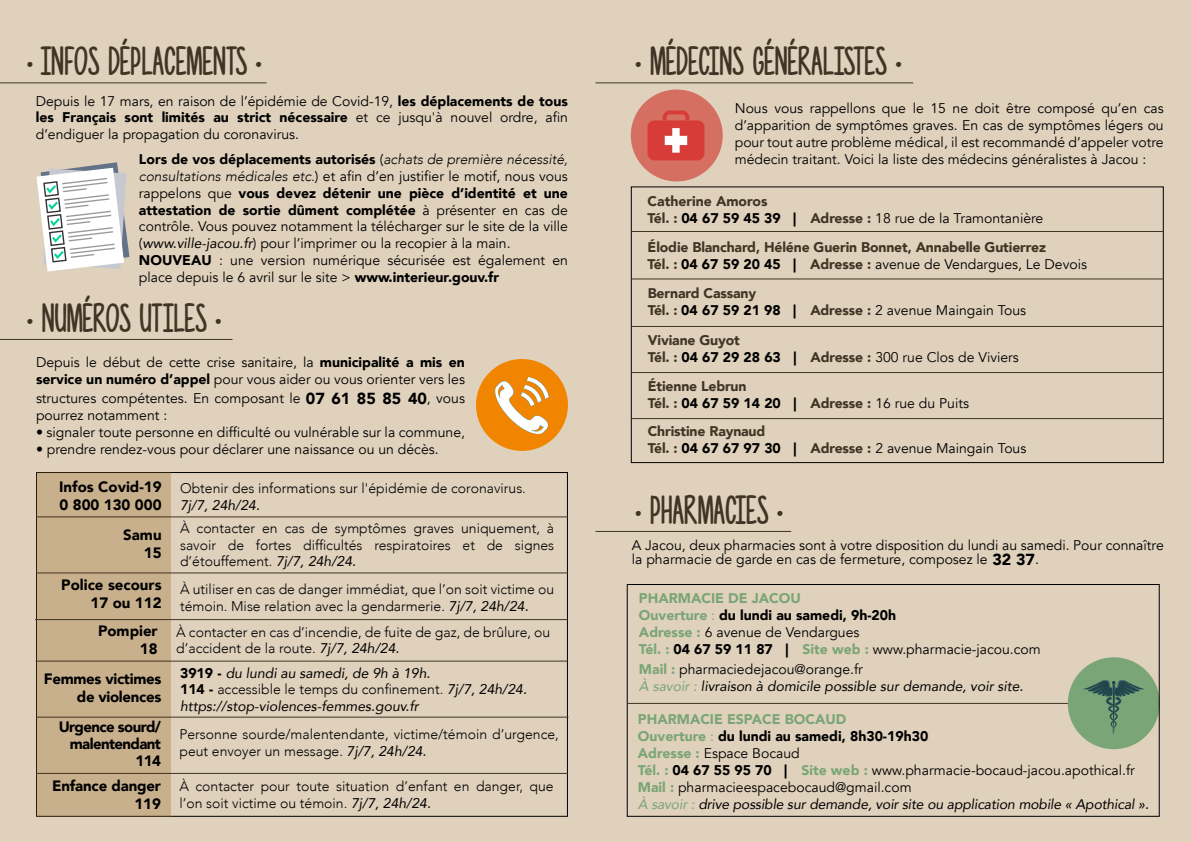
<style>
.page{position:relative;width:1191px;height:842px;background:#dfd1bc}
.page>*{position:absolute;margin:0;border:0;box-sizing:border-box;transform-origin:0 0}
.t1{font:36px "Photographs";color:#423424}
.t2{font:900 15px/18px "Avenir";letter-spacing:-.01em;color:#000;text-align:right}
.t3{font:900 15px/17px "Avenir";letter-spacing:-.04em;color:#000;text-align:right}
.t4{font:14px/16.8px "Avenir";color:#000}
.t5{font:300 14px/16.8px "Avenir";color:#000}
.t6{font:900 14px/17px "Avenir";letter-spacing:-.01em;color:#423424}
.t7{font:italic 14px/16.8px "Avenir";color:#000}
.t8{font:900 14px/17px "Avenir";color:#7aa577}
.s1{font-weight:900}
.s2{font-weight:300;font-style:italic}
.s3{font-style:italic}
.s4{font-weight:900;font-size:16px}
.s5{font-weight:400;font-style:italic}
.s6{font-weight:900;font-style:normal}
.s7{font-weight:300;font-style:normal}
.s8{color:#000}
.s9{font-weight:400;color:#000}
.s10{font-weight:400}
.s11{font-weight:900;font-style:normal;color:#7aa577}
.s12{font-style:normal}
.s13{color:#7aa577}
.s14{font-weight:900;color:#7aa577}
.s15{font-style:italic;color:#7aa577}
</style>
<div class="page">
<svg style="left:36px;top:162px;width:93px;height:109px"></svg>
<hr style="left:0;top:82px;width:266px;height:1px;background:#423424">
<hr style="left:0;top:339px;width:232px;height:1px;background:#423424">
<div style="left:476px;top:359px;width:92px;height:92px;background:#f18500;border-radius:50%"></div>
<svg style="left:495px;top:377px;width:54px;height:57px"></svg>
<div style="left:36px;top:472px;width:134px;height:345px;background:#c8b08d"></div>
<hr style="left:36px;top:517px;width:532px;height:1px;background:#423424">
<hr style="left:36px;top:573px;width:532px;height:1px;background:#423424">
<hr style="left:35px;top:619px;width:532px;height:1px;background:#423424">
<hr style="left:36px;top:661px;width:531px;height:1px;background:#423424">
<hr style="left:36px;top:773px;width:532px;height:1px;background:#423424">
<hr style="left:595px;top:82px;width:318px;height:1px;background:#423424">
<hr style="left:595px;top:531px;width:196px;height:1px;background:#423424">
<div style="left:631px;top:90px;width:91px;height:91px;background:#d56f61;border-radius:50%"></div>
<svg style="left:647px;top:111px;width:57px;height:49px"></svg>
<div style="left:631px;top:186px;width:532px;height:277px;border:1px solid #000"></div>
<hr style="left:631px;top:231px;width:532px;height:1px;background:#423424">
<hr style="left:632px;top:279px;width:531px;height:1px;background:#423424">
<hr style="left:632px;top:326px;width:531px;height:1px;background:#423424">
<hr style="left:632px;top:372px;width:531px;height:1px;background:#423424">
<hr style="left:631px;top:418px;width:531px;height:1px;background:#423424">
<hr style="left:628px;top:703px;width:531px;height:1px;background:#423424">
<div style="left:1067px;top:657px;width:92px;height:92px;background:#7aa577;border-radius:50%"></div>
<svg style="left:1083px;top:680px;width:61px;height:54px"></svg>
<div style="left:627px;top:584px;width:532px;height:233px;border:1px solid #000"></div>
<hr style="left:36px;top:717px;width:532px;height:1px;background:#423424">
<h1 class="t1" style="left:27px;top:38px;width:236px">• INFOS DÉPLACEMENTS •</h1>
<p class="t4" style="left:36px;top:93px;width:533px;text-align:justify">Depuis le 17 mars, en raison de l’épidémie de Covid-19, <span class="s1">les déplacements de tous les Français sont limités au strict nécessaire</span> et ce jusqu'à nouvel ordre, afin d’endiguer la propagation du coronavirus.</p>
<p class="t4" style="left:139px;top:151px;width:430px"><span class="s1">Lors de vos déplacements autorisés</span> (<span class="s2">achats de première nécessité, consultations médicales etc.</span>) et afin d’en justifier le motif, nous vous rappelons que <span class="s1">vous devez détenir une pièce d’identité et une attestation de sortie dûment complétée</span> à présenter en cas de contrôle. Vous pouvez notamment la télécharger sur le site de la ville (<span class="s3">www.ville-jacou.fr</span>) pour l’imprimer ou la recopier à la main.<br><span class="s1">NOUVEAU</span> : une version numérique sécurisée est également en place depuis le 6 avril sur le site &gt; <span class="s1">www.interieur.gouv.fr</span></p>
<h1 class="t1" style="left:27px;top:295px;width:196px">• NUMÉROS UTILES •</h1>
<p class="t4" style="left:36px;top:354px;width:430px">Depuis le début de cette crise sanitaire, la <span class="s1">municipalité a mis en service un numéro d’appel</span> pour vous aider ou vous orienter vers les</p>
<p class="t4" style="left:36px;top:390px;width:430px">structures compétentes. En composant le <span class="s4">07 61 85 85 40</span>, vous pourrez notamment :</p>
<p class="t4" style="left:36px;top:424px;width:430px">• signaler toute personne en difficulté ou vulnérable sur la commune,</p>
<p class="t4" style="left:36px;top:441px;width:404px">• prendre rendez-vous pour déclarer une naissance ou un décès.</p>
<p class="t5" style="left:180px;top:480px;width:347px">Obtenir des informations sur l'épidémie de coronavirus.</p>
<p class="t7" style="left:180px;top:497px;width:81px">7j/7, 24h/24.</p>
<p class="t2" style="left:59px;top:478px;width:104px;text-align:left">Infos Covid-19<br>0 800 130 000</p>
<p class="t2" style="left:123px;top:525px;width:40px">Samu<br>15</p>
<p class="t2" style="left:61px;top:575px;width:102px">Police secours<br>17 ou 112</p>
<p class="t2" style="left:98px;top:622px;width:61px">Pompier<br>18</p>
<p class="t2" style="left:44px;top:670px;width:119px">Femmes victimes de violences</p>
<p class="t3" style="left:59px;top:717px;width:104px">Urgence sourd/ malentendant<br>114</p>
<p class="t2" style="left:52px;top:776px;width:110px">Enfance danger<br>119</p>
<p class="t5" style="left:180px;top:520px;width:376px;text-align:justify">À contacter en cas de symptômes graves uniquement, à savoir de fortes difficultés respiratoires et de signes d’étouffement. <span class="s5">7j/7, 24h/24.</span></p>
<p class="t5" style="left:180px;top:581px;width:376px">À utiliser en cas de danger immédiat, que l’on soit victime ou témoin. Mise relation avec la gendarmerie. <span class="s5">7j/7, 24h/24.</span></p>
<p class="t5" style="left:176px;top:623px;width:376px">À contacter en cas d’incendie, de fuite de gaz, de brûlure, ou d’accident de la route. <span class="s5">7j/7, 24h/24.</span></p>
<p class="t7" style="left:180px;top:664px;width:348px"><span class="s6">3919 -</span> du lundi au samedi, de 9h à 19h.<br><span class="s6">114 -</span> <span class="s7">accessible le temps du confinement.</span> 7j/7, 24h/24. https://stop-violences-femmes.gouv.fr</p>
<p class="t5" style="left:179px;top:726px;width:381px">Personne sourde/malentendante, victime/témoin d’urgence, peut envoyer un message. <span class="s5">7j/7, 24h/24.</span></p>
<p class="t5" style="left:179px;top:778px;width:376px">À contacter pour toute situation d’enfant en danger, que l’on soit victime ou témoin. <span class="s5">7j/7, 24h/24.</span></p>
<h1 class="t1" style="left:635px;top:38px;width:267px">• MÉDECINS GÉNÉRALISTES •</h1>
<p class="t4" style="left:735px;top:100px;width:430px;text-align:justify">Nous vous rappellons que le 15 ne doit être composé qu’en cas d’apparition de symptômes graves. En cas de symptômes légers ou pour tout autre problème médical, il est recommandé d’appeler votre médecin traitant. Voici la liste des médecins généralistes à Jacou :</p>
<p class="t6" style="left:647px;top:192px;width:397px">Catherine Amoros<br>Tél. : <span class="s8">04 67 59 45 39 |</span> Adresse : <span class="s9">18 rue de la Tramontanière</span></p>
<p class="t6" style="left:647px;top:238px;width:441px">Élodie Blanchard, Héléne Guerin Bonnet, Annabelle Gutierrez<br>Tél. : <span class="s8">04 67 59 20 45 |</span> Adresse : <span class="s9">avenue de Vendargues, Le Devois</span></p>
<p class="t6" style="left:647px;top:284px;width:380px">Bernard Cassany<br>Tél. : <span class="s8">04 67 59 21 98 |</span> Adresse : <span class="s9">2 avenue Maingain Tous</span></p>
<p class="t6" style="left:648px;top:332px;width:372px">Viviane Guyot<br>Tél. : <span class="s8">04 67 29 28 63 |</span> Adresse : <span class="s9">300 rue Clos de Viviers</span></p>
<p class="t6" style="left:648px;top:378px;width:323px">Étienne Lebrun<br>Tél. : <span class="s8">04 67 59 14 20 |</span> Adresse : <span class="s9">16 rue du Puits</span></p>
<p class="t6" style="left:648px;top:423px;width:380px">Christine Raynaud<br>Tél. : <span class="s8">04 67 67 97 30 |</span> Adresse : <span class="s9">2 avenue Maingain Tous</span></p>
<h1 class="t1" style="left:635px;top:487px;width:149px">• PHARMACIES •</h1>
<p class="t4" style="left:632px;top:539px;width:533px;line-height:14px">A Jacou, deux pharmacies sont à votre disposition du lundi au samedi. Pour connaître la pharmacie de garde en cas de fermeture, composez le <span class="s4">32 37</span>.</p>
<p class="t8" style="left:639px;top:589px;width:403px">PHARMACIE DE JACOU<br>Ouverture <span class="s10">:</span> <span class="s8">du lundi au samedi, 9h-20h<br></span>Adresse : <span class="s9">6 avenue de Vendargues<br></span>Tél. : <span class="s8">04 67 59 11 87 |</span> Site web : <span class="s9">www.pharmacie-jacou.com</span></p>
<p class="t7" style="left:639px;top:661px;width:386px"><span class="s11">Mail :</span> <span class="s12">pharmaciedejacou@orange.fr<br></span><span class="s13">À savoir :</span> livraison à domicile possible sur demande, voir site.</p>
<p class="t4" style="left:638px;top:711px;width:512px"><span class="s14">PHARMACIE ESPACE BOCAUD<br>Ouverture</span> <span class="s13">:</span> <span class="s1">du lundi au samedi, 8h30-19h30<br></span><span class="s14">Adresse :</span> Espace Bocaud<br><span class="s14">Tél. :</span> <span class="s1">04 67 55 95 70 |</span> <span class="s14">Site web :</span> www.pharmacie-bocaud-jacou.apothical.fr <span class="s14">Mail :</span> pharmacieespacebocaud@gmail.com<br><span class="s15">À savoir :</span> <span class="s3">drive possible sur demande, voir site ou application mobile « Apothical ».</span></p>
</div>
